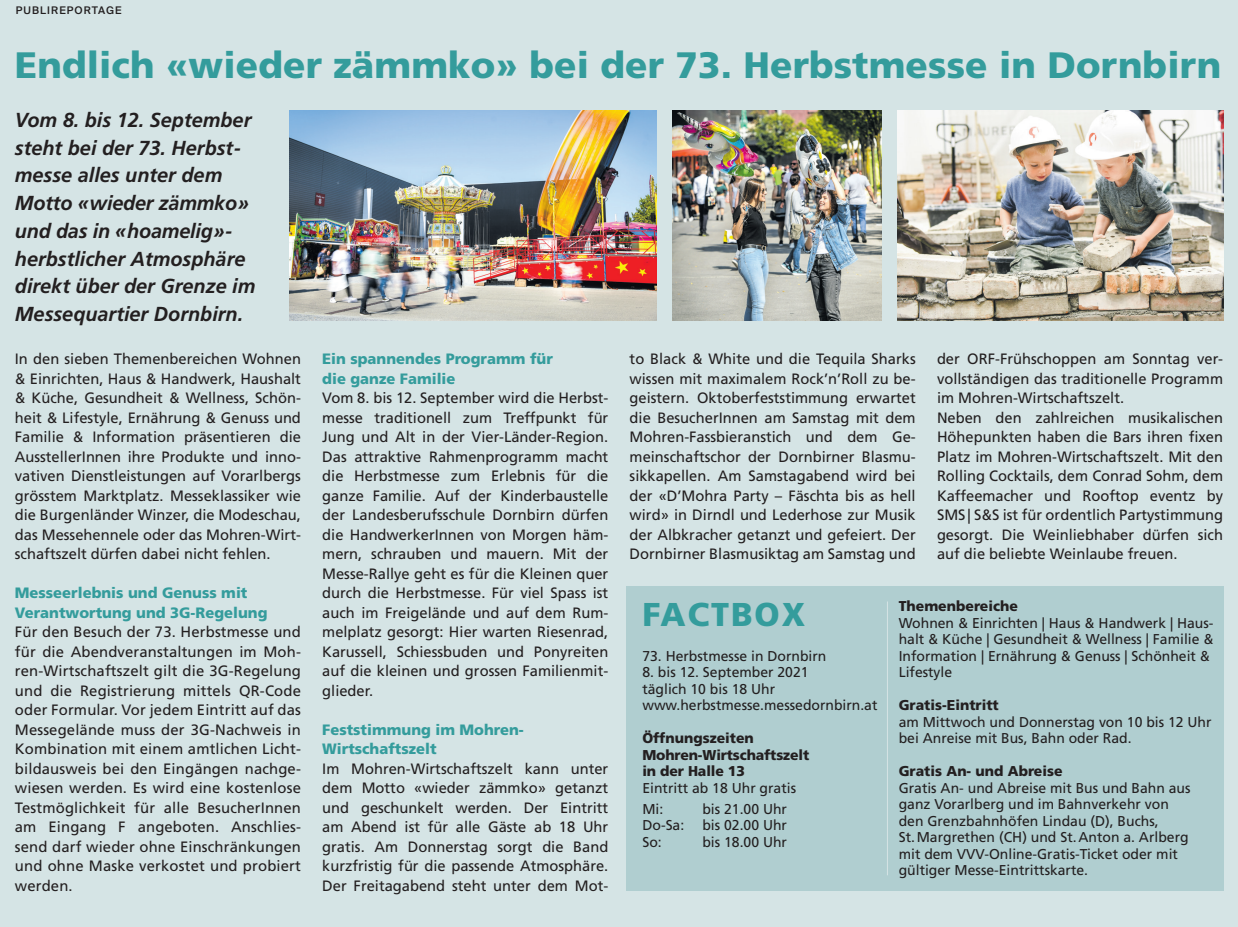
<style>
.page{position:relative;width:1238px;height:927px;background:#fff}
.page>*{position:absolute;margin:0;border:0;box-sizing:border-box;transform-origin:0 0}
.t1{font:900 36.75px "Frutiger LT Std";letter-spacing:.005em;color:#349c9c}
.t2{font:900 33px "Frutiger LT Std";letter-spacing:.06em;color:#349c9c}
.t3{font:italic 700 20.25px/27.8px "Frutiger LT Std";color:#231f20}
.t4{font:15px/19.5px "Frutiger LT Std";color:#231f20;text-align:justify}
.t5{font:900 15px/19.5px "Frutiger LT Std";color:#349c9c}
.t6{font:14.25px/16.5px "Frutiger LT Std";color:#231f20}
.t7{font:900 14.25px/16.5px "Frutiger LT Std";color:#231f20}
.t8{font:500 10.5px "Suisse Intl";letter-spacing:.1em;color:#231f20}
</style>
<div class="page">
<div style="left:0;top:0;width:1237px;height:927px;background:#d5e4e5"></div>
<img style="left:289px;top:111px;width:367px;height:209px">
<img style="left:672px;top:111px;width:209px;height:209px">
<img style="left:897px;top:111px;width:325px;height:209px">
<div style="left:626px;top:587px;width:598px;height:304px;background:#b0ced0"></div>
<hr style="left:887px;top:601px;width:1px;height:274px;background:#d5e4e5">
<p class="t8" style="left:16px;top:4px;width:107px">PUBLIREPORTAGE</p>
<h1 class="t1" style="left:15px;top:42px;width:1207px">Endlich «wieder zämmko» bei der 73. Herbstmesse in Dornbirn</h1>
<h3 class="t3" style="left:15px;top:106px;width:242px">Vom 8. bis 12. September steht bei der 73. Herbst&shy;messe alles unter dem<br>Motto «wieder zämmko» und das in «hoamelig»- herbstlicher Atmosphäre direkt über der Grenze im<br>Messequartier Dornbirn.</h3>
<p class="t4" style="left:15px;top:349px;width:287px">In den sieben Themenbereichen Wohnen &amp; Einrichten, Haus &amp; Handwerk, Haushalt &amp; Küche, Gesundheit &amp; Wellness, Schön&shy;heit &amp; Lifestyle, Ernährung &amp; Genuss und Familie &amp; Information präsentieren die AusstellerInnen ihre Produkte und inno&shy;vativen Dienstleistungen auf Vorarlbergs grösstem Marktplatz. Messeklassiker wie die Burgenländer Winzer, die Modeschau, das Messehennele oder das Mohren-Wirt&shy;schaftszelt dürfen dabei nicht fehlen.</p>
<p class="t5" style="left:15px;top:583px;width:254px">Messeerlebnis und Genuss mit<br>Verantwortung und 3G-Regelung</p>
<p class="t4" style="left:15px;top:622px;width:287px">Für den Besuch der 73. Herbstmesse und für die Abendveranstaltungen im Moh&shy;ren-Wirtschaftszelt gilt die 3G-Regelung und die Registrierung mittels QR-Code oder Formular. Vor jedem Eintritt auf das Messegelände muss der 3G-Nachweis in Kombination mit einem amtlichen Licht&shy;bildausweis bei den Eingängen nachge&shy;wiesen werden. Es wird eine kostenlose Testmöglichkeit für alle BesucherInnen am Eingang F angeboten. Anschlies&shy;send darf wieder ohne Einschränkungen und ohne Maske verkostet und probiert werden.</p>
<p class="t5" style="left:322px;top:349px;width:232px">Ein spannendes Programm für die ganze Familie</p>
<p class="t4" style="left:322px;top:388px;width:287px">Vom 8. bis 12. September wird die Herbst&shy;messe traditionell zum Treffpunkt für Jung und Alt in der Vier-Länder-Region.<br>Das attraktive Rahmenprogramm macht die Herbstmesse zum Erlebnis für die ganze Familie. Auf der Kinderbaustelle der Landesberufsschule Dornbirn dürfen die HandwerkerInnen von Morgen häm&shy;mern, schrauben und mauern. Mit der Messe-Rallye geht es für die Kleinen quer durch die Herbstmesse. Für viel Spass ist auch im Freigelände und auf dem Rum&shy;melplatz gesorgt: Hier warten Riesenrad, Karussell, Schiessbuden und Ponyreiten auf die kleinen und grossen Familienmit&shy;glieder.</p>
<p class="t5" style="left:322px;top:720px;width:203px">Feststimmung im Mohren-<br>Wirtschaftszelt</p>
<p class="t4" style="left:322px;top:759px;width:287px">Im Mohren-Wirtschaftszelt kann unter dem Motto «wieder zämmko» getanzt und geschunkelt werden. Der Eintritt am Abend ist für alle Gäste ab 18 Uhr gratis. Am Donnerstag sorgt die Band kurzfristig für die passende Atmosphäre.<br>Der Freitagabend steht unter dem Mot-</p>
<p class="t4" style="left:629px;top:349px;width:287px">to Black &amp; White und die Tequila Sharks wissen mit maximalem Rock’n’Roll zu be&shy;geistern. Oktoberfeststimmung erwartet die BesucherInnen am Samstag mit dem Mohren-Fassbieranstich und dem Ge&shy;meinschaftschor der Dornbirner Blasmu&shy;sikkapellen. Am Samstagabend wird bei der «D’Mohra Party – Fäschta bis as hell wird» in Dirndl und Lederhose zur Musik der Albkracher getanzt und gefeiert. Der Dornbirner Blasmusiktag am Samstag und</p>
<p class="t4" style="left:936px;top:349px;width:287px;text-align:left">der ORF-Frühschoppen am Sonntag ver&shy;vollständigen das traditionelle Programm im Mohren-Wirtschaftszelt.<br>Neben den zahlreichen musikalischen Höhepunkten haben die Bars ihren fixen Platz im Mohren-Wirtschaftszelt. Mit den Rolling Cocktails, dem Conrad Sohm, dem Kaffeemacher und Rooftop eventz by SMS | S&amp;S ist für ordentlich Partystimmung gesorgt. Die Weinliebhaber dürfen sich auf die beliebte Weinlaube freuen.</p>
<h2 class="t2" style="left:642px;top:595px;width:164px">FACTBOX</h2>
<p class="t6" style="left:642px;top:648px;width:185px">73. Herbstmesse in Dornbirn</p>
<p class="t6" style="left:642px;top:664px;width:236px">8. bis 12. September 2021<br>täglich 10 bis 18 Uhr www.herbstmesse.messedornbirn.at</p>
<p class="t7" style="left:642px;top:730px;width:168px">Öffnungszeiten<br>Mohren-Wirtschaftszelt in der Halle 13</p>
<p class="t6" style="left:642px;top:778px;width:155px;line-height:20.7px">Eintritt ab 18 Uhr gratis<br>Mi:</p>
<p class="t6" style="left:702px;top:801px;width:86px">bis 21.00 Uhr</p>
<p class="t6" style="left:642px;top:817px;width:43px">Do-Sa:</p>
<p class="t6" style="left:702px;top:817px;width:86px">bis 02.00 Uhr</p>
<p class="t6" style="left:642px;top:834px;width:21px">So:</p>
<p class="t6" style="left:702px;top:834px;width:86px">bis 18.00 Uhr</p>
<p class="t7" style="left:898px;top:598px;width:121px">Themenbereiche</p>
<p class="t6" style="left:898px;top:615px;width:316px">Wohnen &amp; Einrichten | Haus &amp; Handwerk | Haus&shy;halt &amp; Küche | Gesundheit &amp; Wellness | Familie &amp; Information | Ernährung &amp; Genuss | Schönheit &amp; Lifestyle</p>
<p class="t7" style="left:898px;top:697px;width:102px">Gratis-Eintritt</p>
<p class="t6" style="left:898px;top:714px;width:314px">am Mittwoch und Donnerstag von 10 bis 12 Uhr bei Anreise mit Bus, Bahn oder Rad.</p>
<p class="t7" style="left:898px;top:763px;width:165px">Gratis An- und Abreise</p>
<p class="t6" style="left:898px;top:780px;width:293px">Gratis An- und Abreise mit Bus und Bahn aus ganz Vorarlberg und im Bahnverkehr von den Grenzbahnhöfen Lindau (D), Buchs, St.Margrethen (CH) und St.Anton a. Arlberg mit dem VVV-Online-Gratis-Ticket oder mit gültiger Messe-Eintrittskarte.</p>
</div>
